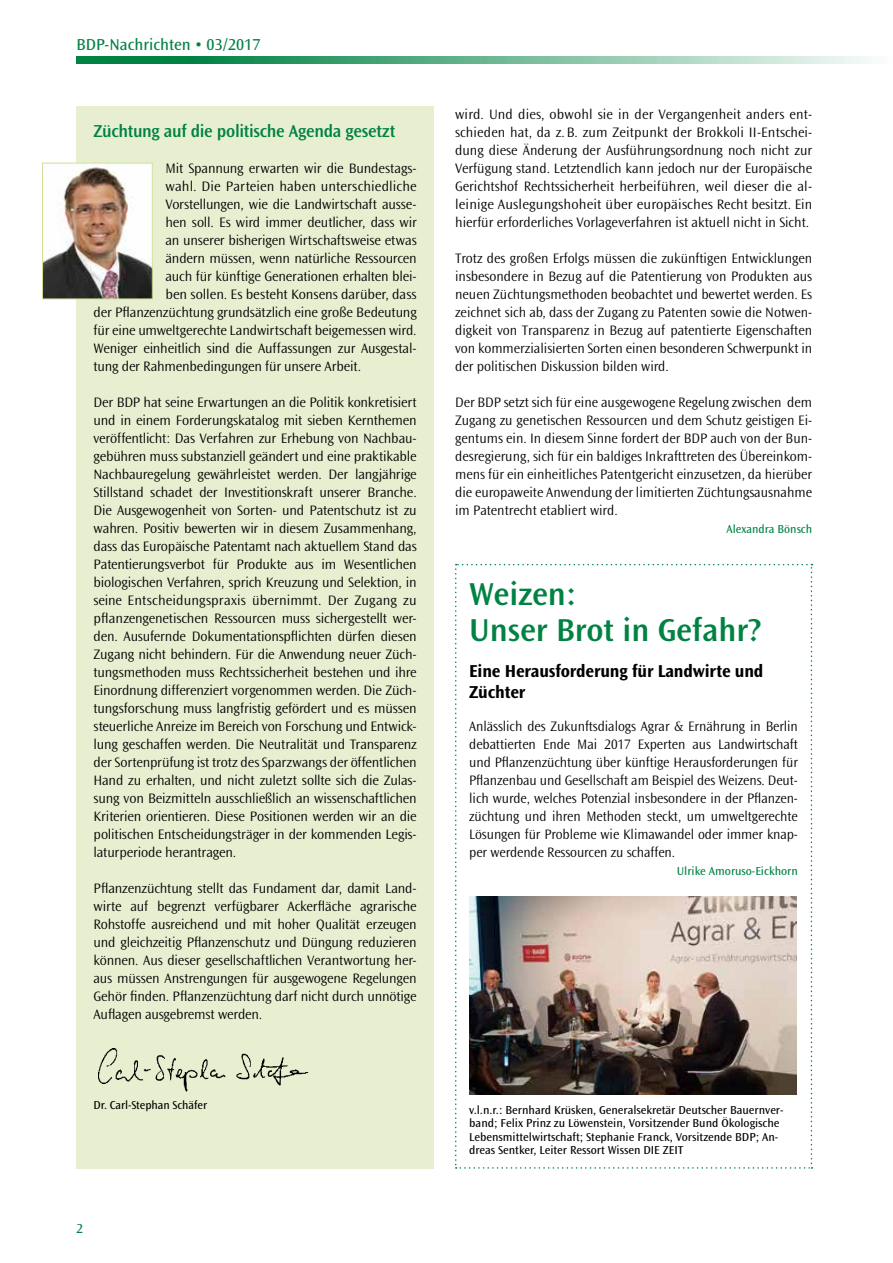
<style>
.page{position:relative;width:893px;height:1263px;background:#fff}
.page>*{position:absolute;margin:0;border:0;box-sizing:border-box;transform-origin:0 0}
.t1{font:600 33px/36px "Ocean Sans";color:#008243}
.t2{font:700 18px/21px "Ocean Sans";letter-spacing:-.01em;color:#000}
.t3{font:600 18px "Ocean Sans";letter-spacing:-.015em;color:#008243}
.t4{font:16.5px "Ocean Sans";color:#008243}
.t5{font:300 14.25px/18px "Ocean Sans";letter-spacing:-.01em;color:#000;text-align:justify}
.t6{font:13.5px "Ocean Sans";color:#008243}
.t7{font:12px/13.5px "Ocean Sans";color:#000}
.t8{font:12px "Ocean Sans";color:#008243}
</style>
<div class="page">
<svg style="left:77px;top:57px;width:791px;height:7px;background:#68b48f"></svg>
<div style="left:77px;top:106px;width:357px;height:1063px;background:#e7efd0"></div>
<img style="left:98px;top:1048px;width:211px;height:43px">
<img style="left:44px;top:165px;width:107px;height:132px">
<div style="left:42px;top:163px;width:111px;height:136px;border:1px solid #cfe09a"></div>
<svg style="left:455px;top:564px;width:357px;height:605px"></svg>
<p class="t4" style="left:77px;top:35px;width:185px">BDP-Nachrichten • 03/2017</p>
<p class="t3" style="left:94px;top:121px;width:303px">Züchtung auf die politische Agenda gesetzt</p>
<p class="t5" style="left:165px;top:160px;width:253px">Mit Spannung erwarten wir die Bundestags-</p>
<p class="t5" style="left:165px;top:178px;width:253px">wahl. Die Parteien haben unterschiedliche</p>
<p class="t5" style="left:165px;top:196px;width:253px">Vorstellungen, wie die Landwirtschaft ausse-</p>
<p class="t5" style="left:165px;top:214px;width:253px">hen soll. Es wird immer deutlicher, dass wir</p>
<p class="t5" style="left:165px;top:232px;width:253px">an unserer bisherigen Wirtschaftsweise etwas</p>
<p class="t5" style="left:165px;top:250px;width:253px">ändern müssen, wenn natürliche Ressourcen</p>
<p class="t5" style="left:165px;top:268px;width:253px">auch für künftige Generationen erhalten blei-</p>
<p class="t5" style="left:165px;top:286px;width:253px">ben sollen. Es besteht Konsens darüber, dass</p>
<p class="t5" style="left:94px;top:304px;width:325px">der Pflanzenzüchtung grundsätzlich eine große Bedeutung</p>
<p class="t5" style="left:94px;top:322px;width:325px">für eine umweltgerechte Landwirtschaft beigemessen wird.</p>
<p class="t5" style="left:94px;top:340px;width:325px">Weniger einheitlich sind die Auffassungen zur Ausgestal-</p>
<p class="t5" style="left:94px;top:358px;width:269px">tung der Rahmenbedingungen für unsere Arbeit.</p>
<p class="t5" style="left:94px;top:394px;width:325px">Der BDP hat seine Erwartungen an die Politik konkretisiert und in einem Forderungskatalog mit sieben Kernthemen veröffentlicht: Das Verfahren zur Erhebung von Nachbau&shy;gebühren muss substanziell geändert und eine praktikable Nachbauregelung gewährleistet werden. Der langjährige Stillstand schadet der Investitionskraft unserer Branche.<br>Die Ausgewogenheit von Sorten- und Patentschutz ist zu wahren. Positiv bewerten wir in diesem Zusammenhang, dass das Europäische Patentamt nach aktuellem Stand das Patentierungsverbot für Produkte aus im Wesentlichen biologischen Verfahren, sprich Kreuzung und Selektion, in seine Entscheidungspraxis übernimmt. Der Zugang zu pflanzengenetischen Ressourcen muss sichergestellt wer&shy;den. Ausufernde Dokumentationspflichten dürfen diesen Zugang nicht behindern. Für die Anwendung neuer Züch&shy;tungsmethoden muss Rechtssicherheit bestehen und ihre Einordnung differenziert vorgenommen werden. Die Züch&shy;tungsforschung muss langfristig gefördert und es müssen steuerliche Anreize im Bereich von Forschung und Entwick&shy;lung geschaffen werden. Die Neutralität und Transparenz der Sortenprüfung ist trotz des Sparzwangs der öffentlichen Hand zu erhalten, und nicht zuletzt sollte sich die Zulas&shy;sung von Beizmitteln ausschließlich an wissenschaftlichen Kriterien orientieren. Diese Positionen werden wir an die politischen Entscheidungsträger in der kommenden Legis&shy;laturperiode herantragen.</p>
<p class="t5" style="left:94px;top:880px;width:325px">Pflanzenzüchtung stellt das Fundament dar, damit Land&shy;wirte auf begrenzt verfügbarer Ackerfläche agrarische Rohstoffe ausreichend und mit hoher Qualität erzeugen und gleichzeitig Pflanzenschutz und Düngung reduzieren können. Aus dieser gesellschaftlichen Verantwortung her&shy;aus müssen Anstrengungen für ausgewogene Regelungen Gehör finden. Pflanzenzüchtung darf nicht durch unnötige Auflagen ausgebremst werden.</p>
<p class="t7" style="left:94px;top:1099px;width:115px">Dr. Carl-Stephan Schäfer</p>
<p class="t6" style="left:77px;top:1221px;width:8px">2</p>
<p class="t5" style="left:455px;top:106px;width:359px">wird. Und dies, obwohl sie in der Vergangenheit anders ent&shy;schieden hat, da z. B. zum Zeitpunkt der Brokkoli II-Entschei&shy;dung diese Änderung der Ausführungsordnung noch nicht zur Verfügung stand. Letztendlich kann jedoch nur der Europäische Gerichtshof Rechtssicherheit herbeiführen, weil dieser die al&shy;leinige Auslegungshoheit über europäisches Recht besitzt. Ein hierfür erforderliches Vorlageverfahren ist aktuell nicht in Sicht.</p>
<p class="t5" style="left:455px;top:250px;width:359px">Trotz des großen Erfolgs müssen die zukünftigen Entwicklungen insbesondere in Bezug auf die Patentierung von Produkten aus neuen Züchtungsmethoden beobachtet und bewertet werden. Es zeichnet sich ab, dass der Zugang zu Patenten sowie die Notwen&shy;digkeit von Transparenz in Bezug auf patentierte Eigenschaften von kommerzialisierten Sorten einen besonderen Schwerpunkt in der politischen Diskussion bilden wird.</p>
<p class="t5" style="left:455px;top:394px;width:359px">Der BDP setzt sich für eine ausgewogene Regelung zwischen dem Zugang zu genetischen Ressourcen und dem Schutz geistigen Ei&shy;gentums ein. In diesem Sinne fordert der BDP auch von der Bun&shy;desregierung, sich für ein baldiges Inkrafttreten des Übereinkom&shy;mens für ein einheitliches Patentgericht einzusetzen, da hierüber die europaweite Anwendung der limitierten Züchtungsausnahme im Patentrecht etabliert wird.</p>
<p class="t8" style="left:727px;top:523px;width:87px">Alexandra Bönsch</p>
<h1 class="t1" style="left:469px;top:577px;width:294px">Weizen:<br>Unser Brot in Gefahr?</h1>
<p class="t2" style="left:469px;top:661px;width:296px">Eine Herausforderung für Landwirte und<br>Züchter</p>
<p class="t5" style="left:469px;top:718px;width:330px">Anlässlich des Zukunftsdialogs Agrar &amp; Ernährung in Berlin debattierten Ende Mai 2017 Experten aus Landwirtschaft und Pflanzenzüchtung über künftige Herausforderungen für Pflanzenbau und Gesellschaft am Beispiel des Weizens. Deut&shy;lich wurde, welches Potenzial insbesondere in der Pflanzen&shy;züchtung und ihren Methoden steckt, um umweltgerechte Lösungen für Probleme wie Klimawandel oder immer knap&shy;per werdende Ressourcen zu schaffen.</p>
<p class="t8" style="left:677px;top:865px;width:123px">Ulrike Amoruso-Eickhorn</p>
<p class="t7" style="left:469px;top:1103px;width:316px">v.l.n.r.: Bernhard Krüsken, Generalsekretär Deutscher Bauernver&shy;band; Felix Prinz zu Löwenstein, Vorsitzender Bund Ökologische Lebensmittelwirtschaft; Stephanie Franck, Vorsitzende BDP; An&shy;dreas Sentker, Leiter Ressort Wissen DIE ZEIT</p>
</div>
